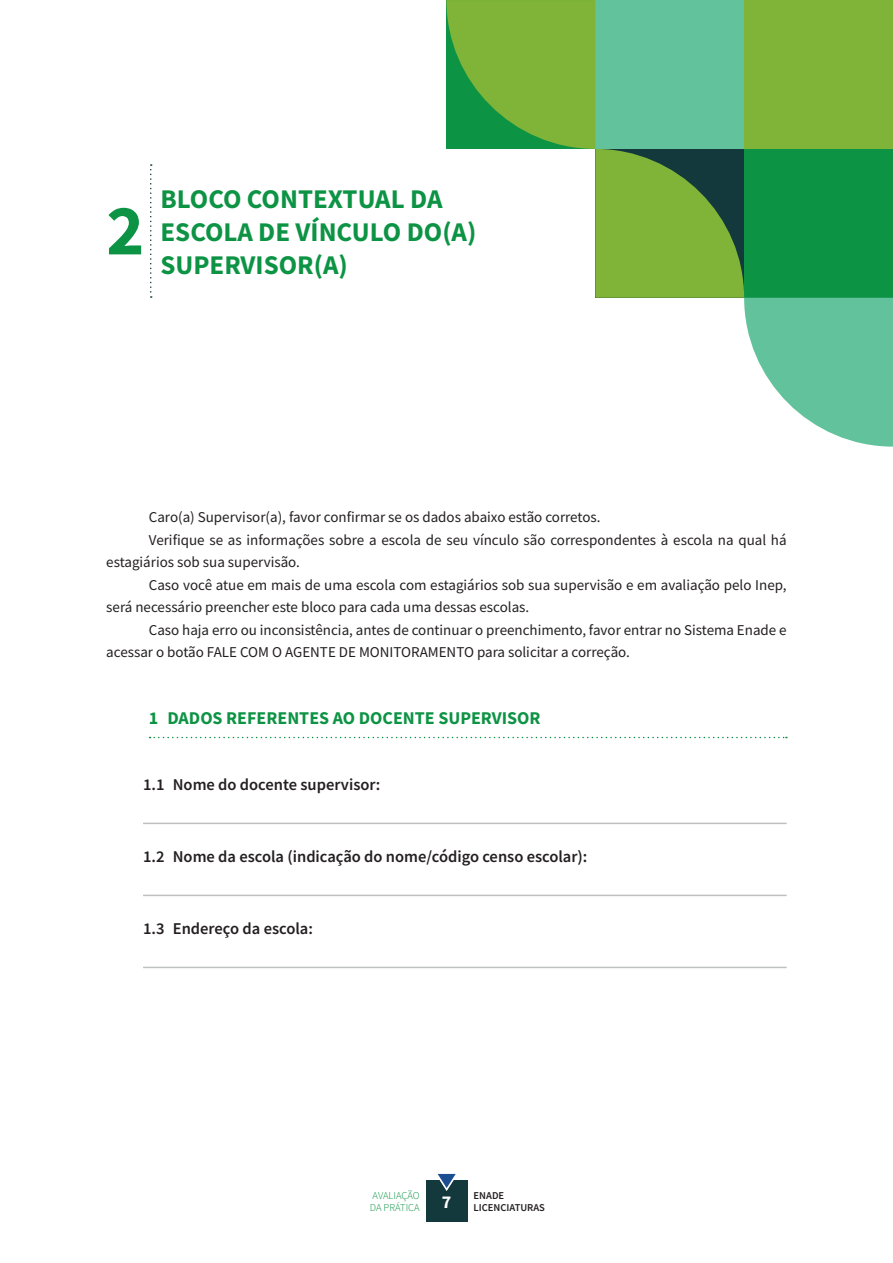
<style>
.page{position:relative;width:893px;height:1263px;background:#fff}
.page>*{position:absolute;margin:0;border:0;box-sizing:border-box;transform-origin:0 0}
.Titulo_de_seções__Captular_numerada{font:700 72px "Source Sans Pro";color:#0d9344}
.Título_de_seções__Intro_Apres{font:700 27px/33px "Source Sans Pro";color:#0d9344}
.Intertitulo_nível_1{font:700 18px "Source Sans Pro";color:#0d9344}
.Lista_Numerada{font:600 16.5px "Source Sans Pro";color:#231f20}
.Corpo_do_texto{font:15px/22.5px "Source Sans Pro";color:#231f20}
.t1{font:300 10.5px/12.6px "Source Sans Pro";color:#0d9344}
.t2{font:600 10.5px/12.6px "Source Sans Pro";color:#231f20}
</style>
<div class="page">
<div style="left:426px;top:1180px;width:41px;height:41px;background:#14393d"></div>
<svg style="left:437px;top:1173px;width:19px;height:18px"></svg>
<svg style="left:446px;top:0;width:447px;height:447px"></svg>
<svg style="left:150px;top:737px;width:637px;height:1px"></svg>
<hr style="left:143px;top:823px;width:644px;height:1px;background:#bfc0c1">
<hr style="left:143px;top:895px;width:644px;height:1px;background:#bfc0c1">
<hr style="left:143px;top:967px;width:644px;height:1px;background:#bfc0c1">
<svg style="left:150px;top:164px;width:2px;height:134px"></svg>
<p class="Titulo_de_seções__Captular_numerada" style="left:106px;top:182px;width:40px">2</p>
<p class="Título_de_seções__Intro_Apres" style="left:161px;top:182px;width:317px">BLOCO CONTEXTUAL DA<br>ESCOLA DE VÍNCULO DO(A)<br>SUPERVISOR(A)</p>
<p class="Corpo_do_texto" style="left:149px;top:506px;width:453px">Caro(a) Supervisor(a), favor confirmar se os dados abaixo estão corretos.</p>
<p class="Corpo_do_texto" style="left:106px;top:528px;width:682px;text-indent:43px">Verifique se as informações sobre a escola de seu vínculo são correspondentes à escola na qual há estagiários sob sua supervisão.</p>
<p class="Corpo_do_texto" style="left:106px;top:573px;width:682px;text-indent:43px">Caso você atue em mais de uma escola com estagiários sob sua supervisão e em avaliação pelo Inep, será necessário preencher este bloco para cada uma dessas escolas.</p>
<p class="Corpo_do_texto" style="left:106px;top:618px;width:682px;text-indent:43px">Caso haja erro ou inconsistência, antes de continuar o preenchimento, favor entrar no Sistema Enade e acessar o botão FALE COM O AGENTE DE MONITORAMENTO para solicitar a correção.</p>
<p class="Intertitulo_nível_1" style="left:149px;top:706px;width:393px">1 DADOS REFERENTES AO DOCENTE SUPERVISOR</p>
<p class="Lista_Numerada" style="left:143px;top:773px;width:239px">1.1 Nome do docente supervisor:</p>
<p class="Lista_Numerada" style="left:143px;top:845px;width:446px">1.2 Nome da escola (indicação do nome/código censo escolar):</p>
<p class="Lista_Numerada" style="left:143px;top:917px;width:171px">1.3 Endereço da escola:</p>
<p class="t1" style="left:370px;top:1189px;width:83px">AVALIAÇÃO<br>DA PRÁTICA <sup>7</sup></p>
<p class="t2" style="left:474px;top:1189px;width:73px">ENADE<br>LICENCIATURAS</p>
</div>
